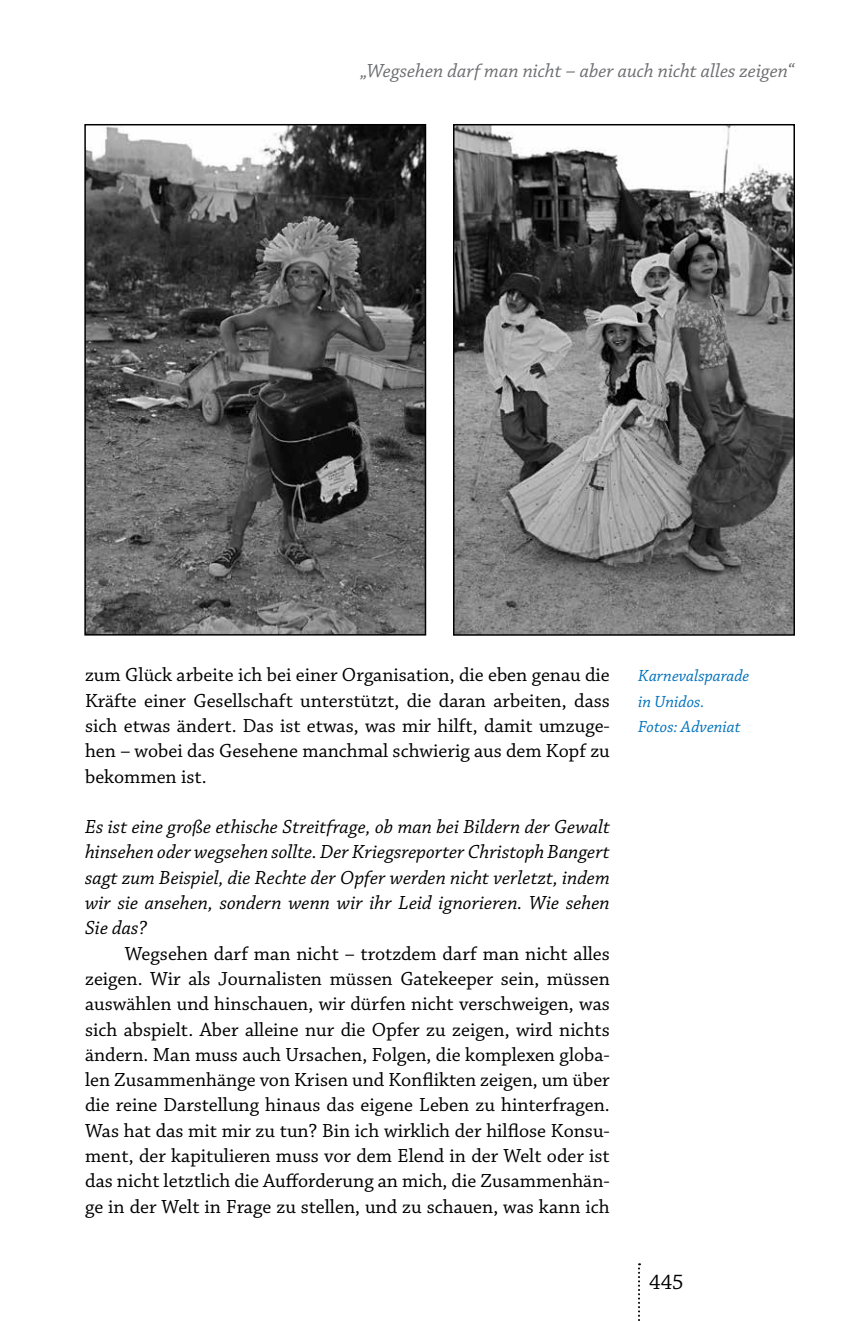
<style>
.page{position:relative;width:868px;height:1321px;background:#fff}
.page>*{position:absolute;margin:0;border:0;box-sizing:border-box;transform-origin:0 0}
.t1{font:22px "Chaparral Pro";color:#000}
.t2{font:20px/25.2px "Chaparral Pro";color:#000;text-align:justify}
.t3{font:italic 20px/25.2px "Chaparral Pro";color:#000;text-align:justify}
.t4{font:italic 20px "Chaparral Pro";color:#6d6e71}
.t5{font:italic 17px/25.2px "Chaparral Pro";color:#0072bc}
</style>
<div class="page">
<svg style="left:638px;top:1263px;width:2px;height:58px"></svg>
<img style="left:87px;top:127px;width:336px;height:506px">
<div style="left:84px;top:124px;width:342px;height:512px;border:2px solid #000"></div>
<img style="left:456px;top:127px;width:335px;height:506px">
<div style="left:453px;top:124px;width:341px;height:512px;border:2px solid #000"></div>
<p class="t4" style="left:360px;top:60px;width:435px">„Wegsehen darf man nicht – aber auch nicht alles zeigen“</p>
<p class="t2" style="left:85px;top:663px;width:526px">zum Glück arbeite ich bei einer Organisation, die eben genau die Kräfte einer Gesellschaft unterstützt, die daran arbeiten, dass sich etwas ändert. Das ist etwas, was mir hilft, damit umzuge&shy;hen – wobei das Gesehene manchmal schwierig aus dem Kopf zu bekommen ist.</p>
<p class="t3" style="left:85px;top:815px;width:526px">Es ist eine große ethische Streitfrage, ob man bei Bildern der Gewalt hinsehen oder wegsehen sollte. Der Kriegsreporter Christoph Bangert sagt zum Beispiel, die Rechte der Opfer werden nicht verletzt, indem wir sie ansehen, sondern wenn wir ihr Leid ignorieren. Wie sehen Sie das?</p>
<p class="t2" style="left:85px;top:941px;width:526px;text-indent:40px">Wegsehen darf man nicht – trotzdem darf man nicht alles zeigen. Wir als Journalisten müssen Gatekeeper sein, müssen auswählen und hinschauen, wir dürfen nicht verschweigen, was sich abspielt. Aber alleine nur die Opfer zu zeigen, wird nichts ändern. Man muss auch Ursachen, Folgen, die komplexen globa&shy;len Zusammenhänge von Krisen und Konflikten zeigen, um über die reine Darstellung hinaus das eigene Leben zu hinterfragen.<br>Was hat das mit mir zu tun? Bin ich wirklich der hilflose Konsu&shy;ment, der kapitulieren muss vor dem Elend in der Welt oder ist das nicht letztlich die Aufforderung an mich, die Zusammenhän&shy;ge in der Welt in Frage zu stellen, und zu schauen, was kann ich</p>
<p class="t5" style="left:638px;top:664px;width:113px">Karnevalsparade in Unidos.<br>Fotos: Adveniat</p>
<p class="t1" style="left:649px;top:1269px;width:36px">445</p>
</div>
